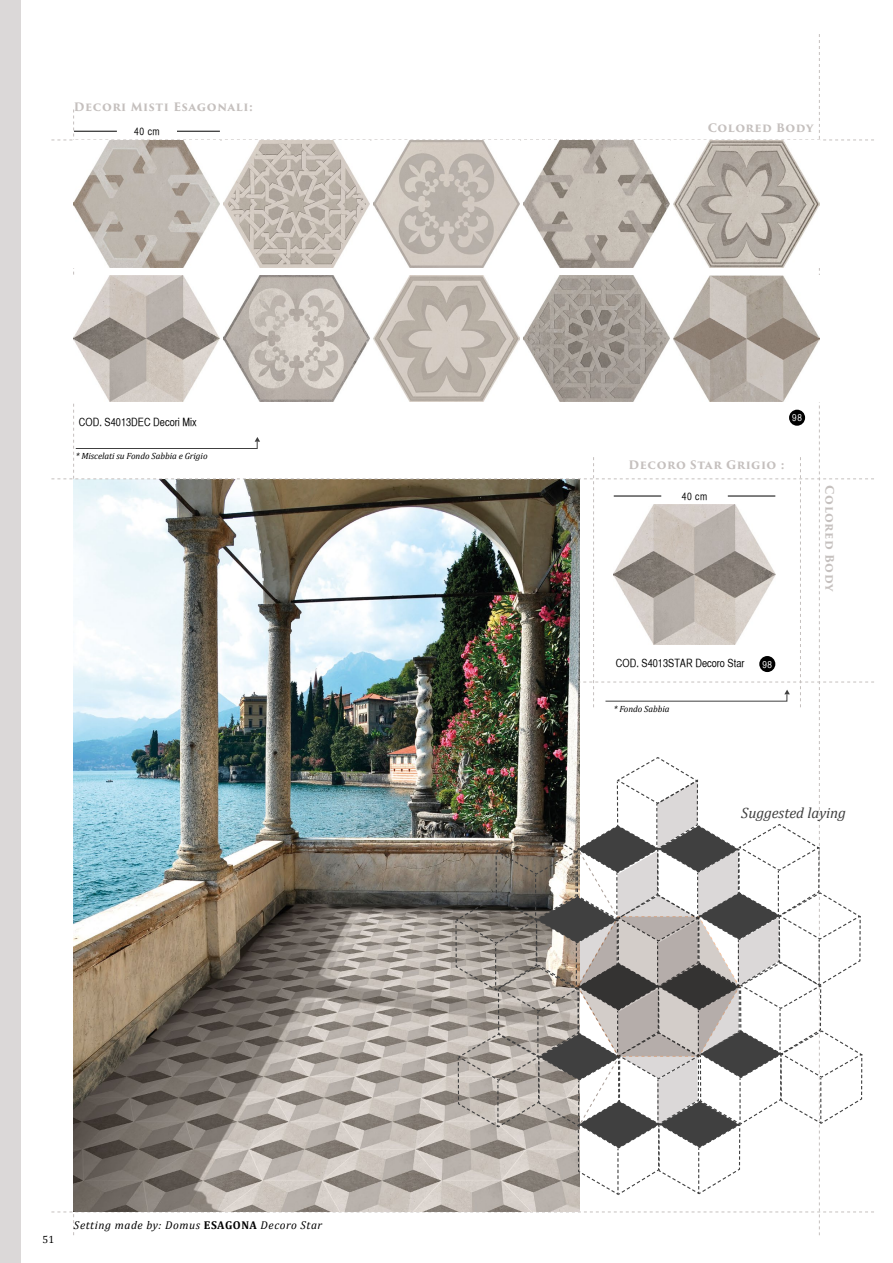
<style>
.page{position:relative;width:893px;height:1263px;background:#fff}
.page>*{position:absolute;margin:0;border:0;box-sizing:border-box;transform-origin:0 0}
.t1{font:italic 15px "Cambria";color:#404040}
.t2{font:700 11.4px "Trajan Pro 3";letter-spacing:.04em;color:#c5c0be}
.t3{font:italic 11.4px "Cambria";letter-spacing:.05em;color:#000}
.t4{font:11.25px "Helvetica CY Plain";color:#000}
.t5{font:10.5px "Helvetica CY Plain";letter-spacing:.05em;color:#000}
.t6{font:10.5px "Cambria";color:#000}
.t7{font:10.05px "Helvetica CY Plain";color:#fff}
.t8{font:italic 9px "Cambria";letter-spacing:-.005em;color:#000}
.s1{font-weight:700;font-style:normal}
</style>
<div class="page">
<div style="left:0;top:0;width:21px;height:1263px;background:#dbd8d8"></div>
<img style="left:51px;top:34px;width:823px;height:1201px">
<p class="t2" style="left:74px;top:98px;width:180px">Decori Misti Esagonali:</p>
<p class="t5" style="left:134px;top:126px;width:27px">40 cm</p>
<p class="t4" style="left:79px;top:415px;width:119px">COD. S4013DEC Decori Mix</p>
<p class="t8" style="left:76px;top:451px;width:133px">* Miscelati su Fondo Sabbia e Grigio</p>
<p class="t6" style="left:43px;top:1233px;width:13px">51</p>
<p class="t3" style="left:74px;top:1218px;width:250px">Setting made by: Domus <span class="s1">ESAGONA</span> Decoro Star</p>
<p class="t2" style="left:708px;top:119px;width:107px">Colored Body</p>
<p class="t7" style="left:792px;top:412px;width:11px">98</p>
<p class="t2" style="left:629px;top:456px;width:157px">Decoro Star Grigio :</p>
<p class="t5" style="left:682px;top:490px;width:27px">40 cm</p>
<p class="t2" style="left:838px;top:485px;width:108px;rotate:90deg">Colored Body</p>
<p class="t4" style="left:616px;top:657px;width:130px">COD. S4013STAR Decoro Star</p>
<p class="t7" style="left:762px;top:658px;width:11px">98</p>
<p class="t8" style="left:614px;top:703px;width:57px">* Fondo Sabbia</p>
<h1 class="t1" style="left:741px;top:804px;width:106px">Suggested laying</h1>
</div>
